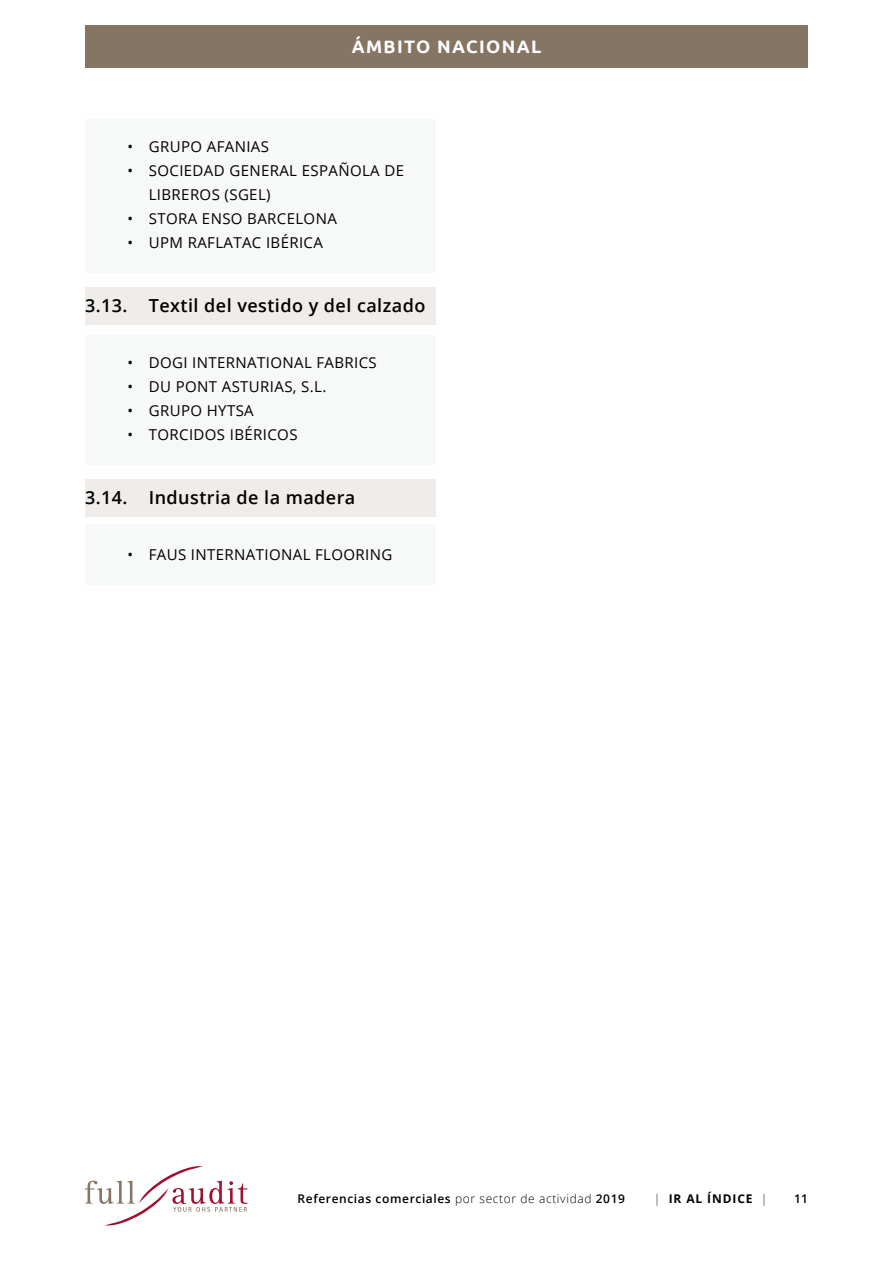
<style>
.page{position:relative;width:893px;height:1263px;background:#fff}
.page>*{position:absolute;margin:0;border:0;box-sizing:border-box;transform-origin:0 0}
.t1{font:600 18px "Open Sans";letter-spacing:.025em;color:#000}
.t2{font:700 18px "Ubuntu";letter-spacing:.075em;color:#fff}
.t3{font:15px/24px "Open Sans";letter-spacing:.025em;color:#000}
.t4{font:600 12px "Open Sans";letter-spacing:.05em;color:#000}
.t5{font:700 12px "Open Sans";letter-spacing:.075em;color:#000}
.s1{font-weight:600;color:#89878c}
.s2{font-weight:300}
</style>
<div class="page">
<svg style="left:85px;top:1166px;width:162px;height:60px"></svg>
<div style="left:85px;top:26px;width:723px;height:42px;background:#877564"></div>
<div style="left:85px;top:119px;width:351px;height:57px;background:#f7f8f8"></div>
<div style="left:85px;top:143px;width:351px;height:81px;background:#f7f8f8"></div>
<div style="left:85px;top:213px;width:351px;height:60px;background:#f7f8f8"></div>
<div style="left:85px;top:287px;width:351px;height:38px;background:#efece9"></div>
<div style="left:85px;top:335px;width:351px;height:57px;background:#f7f8f8"></div>
<div style="left:85px;top:383px;width:351px;height:57px;background:#f7f8f8"></div>
<div style="left:85px;top:405px;width:351px;height:60px;background:#f7f8f8"></div>
<div style="left:85px;top:479px;width:351px;height:38px;background:#efece9"></div>
<div style="left:85px;top:525px;width:351px;height:60px;background:#f7f8f8"></div>
<p class="t2" style="left:352px;top:36px;width:191px">ÁMBITO NACIONAL</p>
<p class="t3" style="left:128px;top:134px;width:143px">• GRUPO AFANIAS</p>
<p class="t3" style="left:149px;top:158px;width:257px;text-indent:-21px">• SOCIEDAD GENERAL ESPAÑOLA DE<br>LIBREROS (SGEL)</p>
<p class="t3" style="left:128px;top:206px;width:211px">• STORA ENSO BARCELONA</p>
<p class="t3" style="left:128px;top:230px;width:197px">• UPM RAFLATAC IBÉRICA</p>
<p class="t1" style="left:85px;top:293px;width:342px">3.13. Textil del vestido y del calzado</p>
<p class="t3" style="left:128px;top:350px;width:251px">• DOGI INTERNATIONAL FABRICS</p>
<p class="t3" style="left:128px;top:374px;width:200px">• DU PONT ASTURIAS, S.L.</p>
<p class="t3" style="left:128px;top:398px;width:128px">• GRUPO HYTSA</p>
<p class="t3" style="left:128px;top:422px;width:171px">• TORCIDOS IBÉRICOS</p>
<p class="t1" style="left:85px;top:485px;width:272px">3.14. Industria de la madera</p>
<p class="t3" style="left:128px;top:542px;width:266px">• FAUS INTERNATIONAL FLOORING</p>
<p class="t5" style="left:654px;top:1190px;width:115px"><span class="s1">|</span> IR AL ÍNDICE <span class="s1">|</span></p>
<p class="t4" style="left:298px;top:1190px;width:329px">Referencias comerciales <span class="s2">por sector de actividad</span> 2019</p>
<p class="t4" style="left:794px;top:1190px;width:15px">11</p>
</div>
